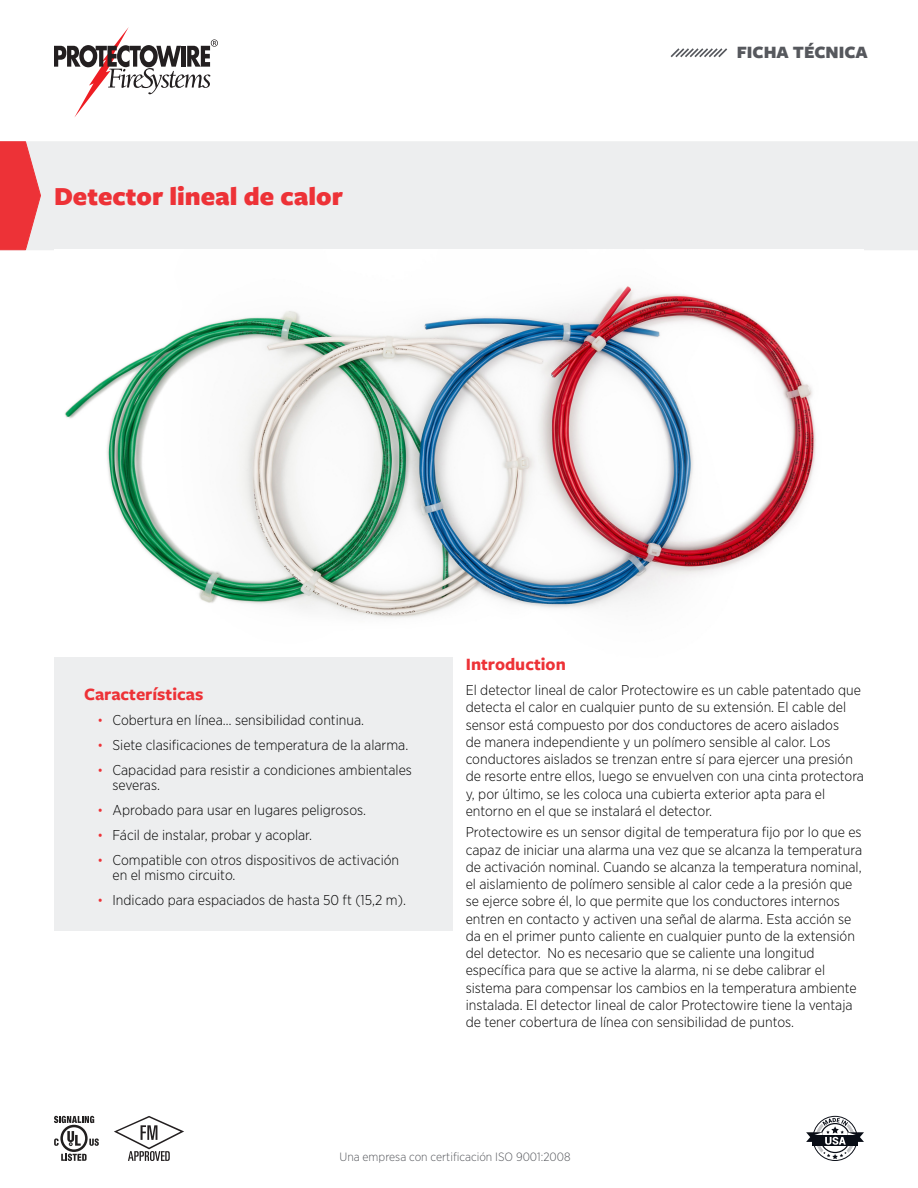
<style>
.page{position:relative;width:918px;height:1188px;background:#fff}
.page>*{position:absolute;margin:0;border:0;box-sizing:border-box;transform-origin:0 0}
.Paragraph_Style1{font:900 27px "Freight Sans Pro";color:#ed3237}
.Paragraph_Style1-2{font:700 18px "Freight Sans Pro";color:#ed3237}
.Paragraph_Style1-3{font:900 18px "Freight Sans Pro";color:#56585d}
.Paragraph_Style1-4{font:300 14.25px/17.2px "Gotham Narrow";color:#000}
.Paragraph_Style1-5{font:300 12px "Gotham Narrow";color:#56585d}
.s1{font-size:13.5px;color:#ed3237}
</style>
<div class="page">
<svg style="left:670px;top:48px;width:58px;height:10px"></svg>
<div style="left:41px;top:142px;width:877px;height:108px;background:#edeeef"></div>
<svg style="left:0;top:142px;width:41px;height:108px;background:#ed5458"></svg>
<img style="left:65px;top:286px;width:751px;height:332px">
<div style="left:54px;top:657px;width:398px;height:274px;background:#edeeef"></div>
<svg style="left:806px;top:1116px;width:58px;height:45px"></svg>
<svg style="left:114px;top:1116px;width:70px;height:45px"></svg>
<svg style="left:54px;top:1116px;width:45px;height:45px"></svg>
<svg style="left:54px;top:27px;width:164px;height:90px"></svg>
<p class="Paragraph_Style1" style="left:54px;top:178px;width:290px">Detector lineal de calor</p>
<p class="Paragraph_Style1-3" style="left:737px;top:40px;width:133px">FICHA TÉCNICA</p>
<p class="Paragraph_Style1-2" style="left:84px;top:682px;width:121px">Características</p>
<p class="Paragraph_Style1-4" style="left:98px;top:711px;width:268px"><span class="s1">•</span> Cobertura en línea… sensibilidad continua.</p>
<p class="Paragraph_Style1-4" style="left:98px;top:736px;width:312px"><span class="s1">•</span> Siete clasificaciones de temperatura de la alarma.</p>
<p class="Paragraph_Style1-4" style="left:112px;top:761px;width:301px;line-height:15.8px;text-indent:-15px"><span class="s1">•</span> Capacidad para resistir a condiciones ambientales severas.</p>
<p class="Paragraph_Style1-4" style="left:98px;top:801px;width:270px"><span class="s1">•</span> Aprobado para usar en lugares peligrosos.</p>
<p class="Paragraph_Style1-4" style="left:98px;top:826px;width:216px"><span class="s1">•</span> Fácil de instalar, probar y acoplar.</p>
<p class="Paragraph_Style1-4" style="left:112px;top:851px;width:288px;line-height:15.8px;text-indent:-15px"><span class="s1">•</span> Compatible con otros dispositivos de activación en el mismo circuito.</p>
<p class="Paragraph_Style1-4" style="left:98px;top:891px;width:310px"><span class="s1">•</span> Indicado para espaciados de hasta 50 ft (15,2 m).</p>
<p class="Paragraph_Style1-2" style="left:466px;top:652px;width:102px">Introduction</p>
<p class="Paragraph_Style1-4" style="left:466px;top:681px;width:400px">El detector lineal de calor Protectowire es un cable patentado que detecta el calor en cualquier punto de su extensión. El cable del sensor está compuesto por dos conductores de acero aislados<br>de manera independiente y un polímero sensible al calor. Los conductores aislados se trenzan entre sí para ejercer una presión de resorte entre ellos, luego se envuelven con una cinta protectora y, por último, se les coloca una cubierta exterior apta para el entorno en el que se instalará el detector.</p>
<p class="Paragraph_Style1-4" style="left:466px;top:823px;width:398px">Protectowire es un sensor digital de temperatura fijo por lo que es capaz de iniciar una alarma una vez que se alcanza la temperatura de activación nominal. Cuando se alcanza la temperatura nominal, el aislamiento de polímero sensible al calor cede a la presión que se ejerce sobre él, lo que permite que los conductores internos entren en contacto y activen una señal de alarma. Esta acción se da en el primer punto caliente en cualquier punto de la extensión del detector. No es necesario que se caliente una longitud específica para que se active la alarma, ni se debe calibrar el sistema para compensar los cambios en la temperatura ambiente instalada. El detector lineal de calor Protectowire tiene la ventaja de tener cobertura de línea con sensibilidad de puntos.</p>
<p class="Paragraph_Style1-5" style="left:340px;top:1149px;width:232px">Una empresa con certificación ISO 9001:2008</p>
</div>
